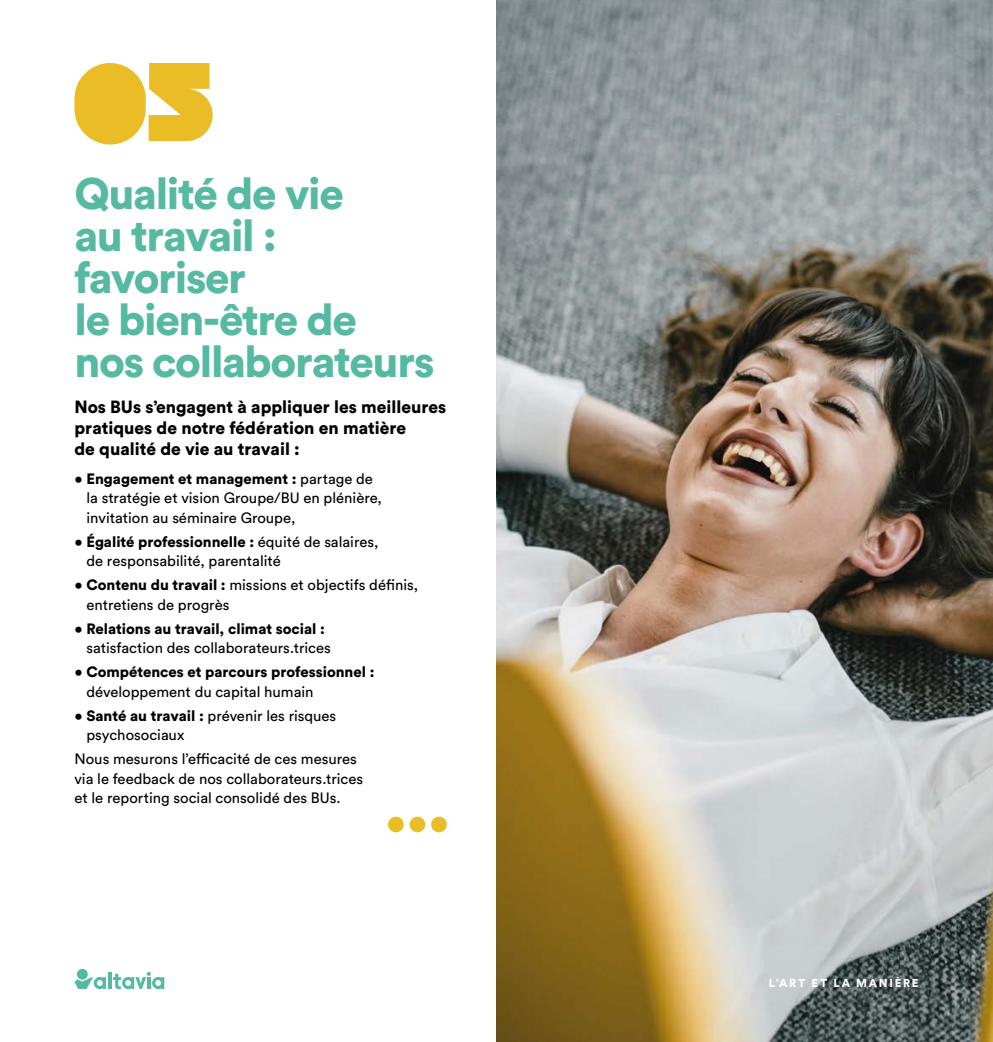
<style>
.page{position:relative;width:993px;height:1042px;background:#fff}
.page>*{position:absolute;margin:0;border:0;box-sizing:border-box;transform-origin:0 0}
.t1{font:900 43.75px/42px "Circular Std";letter-spacing:-.03em;color:#56baa2}
.t2{font:900 17.5px/21px "Circular Std";color:#000}
.t3{font:14.88px/19.2px "Circular Std";color:#000}
.t4{font:900 14.88px/19.2px "Circular Std";color:#000}
.t5{font:900 11.38px "Circular Std";letter-spacing:.15em;color:#fff}
.s1{font-weight:900}
.s2{font-weight:400}
</style>
<div class="page">
<img style="left:496px;top:0;width:496px;height:1042px">
<div style="left:74px;top:63px;width:72px;height:82px;background:#eabd27;border-radius:36px"></div>
<svg style="left:148px;top:63px;width:65px;height:78px"></svg>
<div style="left:388px;top:816px;width:15px;height:16px;background:#eabd27;border-radius:50%"></div>
<div style="left:409px;top:816px;width:16px;height:16px;background:#eabd27;border-radius:50%"></div>
<div style="left:431px;top:816px;width:15px;height:16px;background:#eabd27;border-radius:50%"></div>
<div style="left:77px;top:969px;width:11px;height:10px;background:#56baa2;border-radius:50%"></div>
<svg style="left:74px;top:977px;width:32px;height:12px"></svg>
<hr style="left:108px;top:972px;width:3px;height:17px;background:#56baa2">
<svg style="left:113px;top:972px;width:51px;height:17px"></svg>
<h1 class="t1" style="left:74px;top:172px;width:361px">Qualité de vie<br>au travail : favoriser<br>le bien-être de nos collaborateurs</h1>
<p class="t2" style="left:74px;top:396px;width:373px">Nos BUs s’engagent à appliquer les meilleures pratiques de notre fédération en matière<br>de qualité de vie au travail :</p>
<p class="t3" style="left:86px;top:469px;width:297px;text-indent:-12px">• <span class="s1">Engagement et management :</span> partage de la stratégie et vision Groupe/BU en plénière, invitation au séminaire Groupe,</p>
<p class="t3" style="left:86px;top:532px;width:293px;text-indent:-12px">• <span class="s1">Égalité professionnelle :</span> équité de salaires, de responsabilité, parentalité</p>
<p class="t3" style="left:86px;top:575px;width:333px;text-indent:-12px">• <span class="s1">Contenu du travail :</span> missions et objectifs définis, entretiens de progrès</p>
<p class="t3" style="left:86px;top:619px;width:246px;text-indent:-12px">• <span class="s1">Relations au travail, climat social : </span>satisfaction des collaborateurs.trices</p>
<p class="t4" style="left:86px;top:662px;width:289px;text-indent:-12px"><span class="s2">•</span> Compétences et parcours professionnel : <span class="s2">développement du capital humain</span></p>
<p class="t3" style="left:86px;top:706px;width:251px;text-indent:-12px">• <span class="s1">Santé au travail :</span> prévenir les risques psychosociaux</p>
<p class="t3" style="left:74px;top:749px;width:290px">Nous mesurons l’efficacité de ces mesures via le feedback de nos collaborateurs.trices et le reporting social consolidé des BUs.</p>
<p class="t5" style="left:768px;top:975px;width:151px">L’ART ET LA MANIÈRE</p>
</div>
